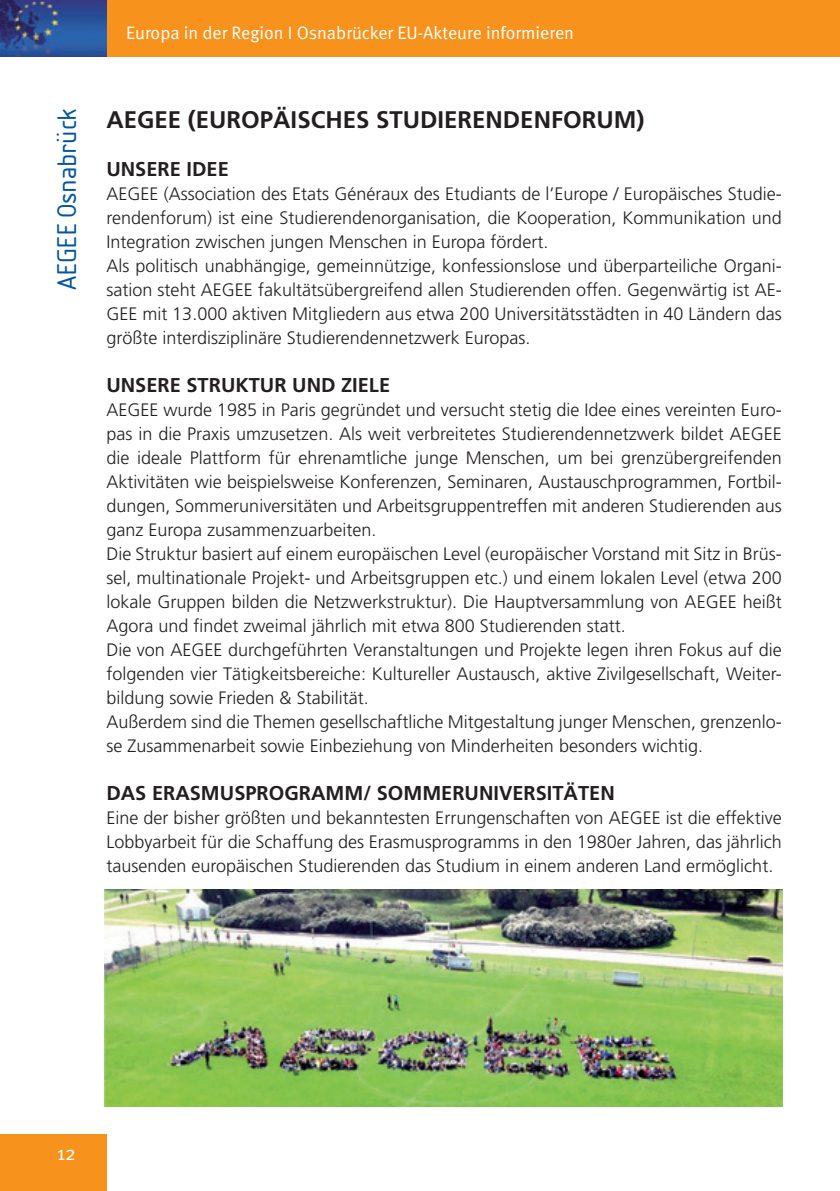
<style>
.page{position:relative;width:840px;height:1191px;background:#fff}
.page>*{position:absolute;margin:0;border:0;box-sizing:border-box;transform-origin:0 0}
.t1{font:28px "Isonorm D";color:#0154a6}
.t2{font:700 24px "Frutiger";color:#231f20}
.t3{font:700 20px "Frutiger";color:#231f20}
.t4{font:20px "Meta Normal";color:#fff}
.t5{font:300 18px/24px "Frutiger";color:#231f20}
.t6{font:18px "Meta Normal";color:#fff}
</style>
<div class="page">
<div style="left:0;top:1134px;width:107px;height:57px;background:#f7931d"></div>
<div style="left:107px;top:0;width:732px;height:57px;background:#f7931d"></div>
<img style="left:0;top:0;width:107px;height:57px">
<img style="left:105px;top:889px;width:677px;height:217px">
<h1 class="t1" style="left:51px;top:290px;width:183px;rotate:-90deg">AEGEE Osnabrück</h1>
<p class="t6" style="left:126px;top:22px;width:449px">Europa in der Region I Osnabrücker EU-Akteure informieren</p>
<h2 class="t2" style="left:106px;top:105px;width:539px">AEGEE (EUROPÄISCHES STUDIERENDENFORUM)</h2>
<p class="t3" style="left:106px;top:157px;width:124px">UNSERE IDEE</p>
<p class="t5" style="left:106px;top:182px;width:676px">AEGEE (Association des Etats Généraux des Etudiants de l’Europe / Europäisches Studie&shy;rendenforum) ist eine Studierendenorganisation, die Kooperation, Kommunikation und Integration zwischen jungen Menschen in Europa fördert.<br>Als politisch unabhängige, gemeinnützige, konfessionslose und überparteiliche Organi&shy;sation steht AEGEE fakultätsübergreifend allen Studierenden offen. Gegenwärtig ist AE-GEE mit 13.000 aktiven Mitgliedern aus etwa 200 Universitätsstädten in 40 Ländern das größte interdisziplinäre Studierendennetzwerk Europas.</p>
<p class="t3" style="left:106px;top:373px;width:285px">UNSERE STRUKTUR UND ZIELE</p>
<p class="t5" style="left:106px;top:398px;width:676px">AEGEE wurde 1985 in Paris gegründet und versucht stetig die Idee eines vereinten Euro&shy;pas in die Praxis umzusetzen. Als weit verbreitetes Studierendennetzwerk bildet AEGEE die ideale Plattform für ehrenamtliche junge Menschen, um bei grenzübergreifenden Aktivitäten wie beispielsweise Konferenzen, Seminaren, Austauschprogrammen, Fortbil&shy;dungen, Sommeruniversitäten und Arbeitsgruppentreffen mit anderen Studierenden aus ganz Europa zusammenzuarbeiten.<br>Die Struktur basiert auf einem europäischen Level (europäischer Vorstand mit Sitz in Brüs&shy;sel, multinationale Projekt- und Arbeitsgruppen etc.) und einem lokalen Level (etwa 200 lokale Gruppen bilden die Netzwerkstruktur). Die Hauptversammlung von AEGEE heißt Agora und findet zweimal jährlich mit etwa 800 Studierenden statt.<br>Die von AEGEE durchgeführten Veranstaltungen und Projekte legen ihren Fokus auf die folgenden vier Tätigkeitsbereiche: Kultureller Austausch, aktive Zivilgesellschaft, Weiter&shy;bildung sowie Frieden &amp; Stabilität.<br>Außerdem sind die Themen gesellschaftliche Mitgestaltung junger Menschen, grenzenlo&shy;se Zusammenarbeit sowie Einbeziehung von Minderheiten besonders wichtig.</p>
<p class="t3" style="left:106px;top:781px;width:509px">DAS ERASMUSPROGRAMM/ SOMMERUNIVERSITÄTEN</p>
<p class="t5" style="left:106px;top:806px;width:676px;text-align:justify">Eine der bisher größten und bekanntesten Errungenschaften von AEGEE ist die effektive Lobbyarbeit für die Schaffung des Erasmusprogramms in den 1980er Jahren, das jährlich tausenden europäischen Studierenden das Studium in einem anderen Land ermöglicht.</p>
<p class="t4" style="left:57px;top:1141px;width:21px">12</p>
</div>
